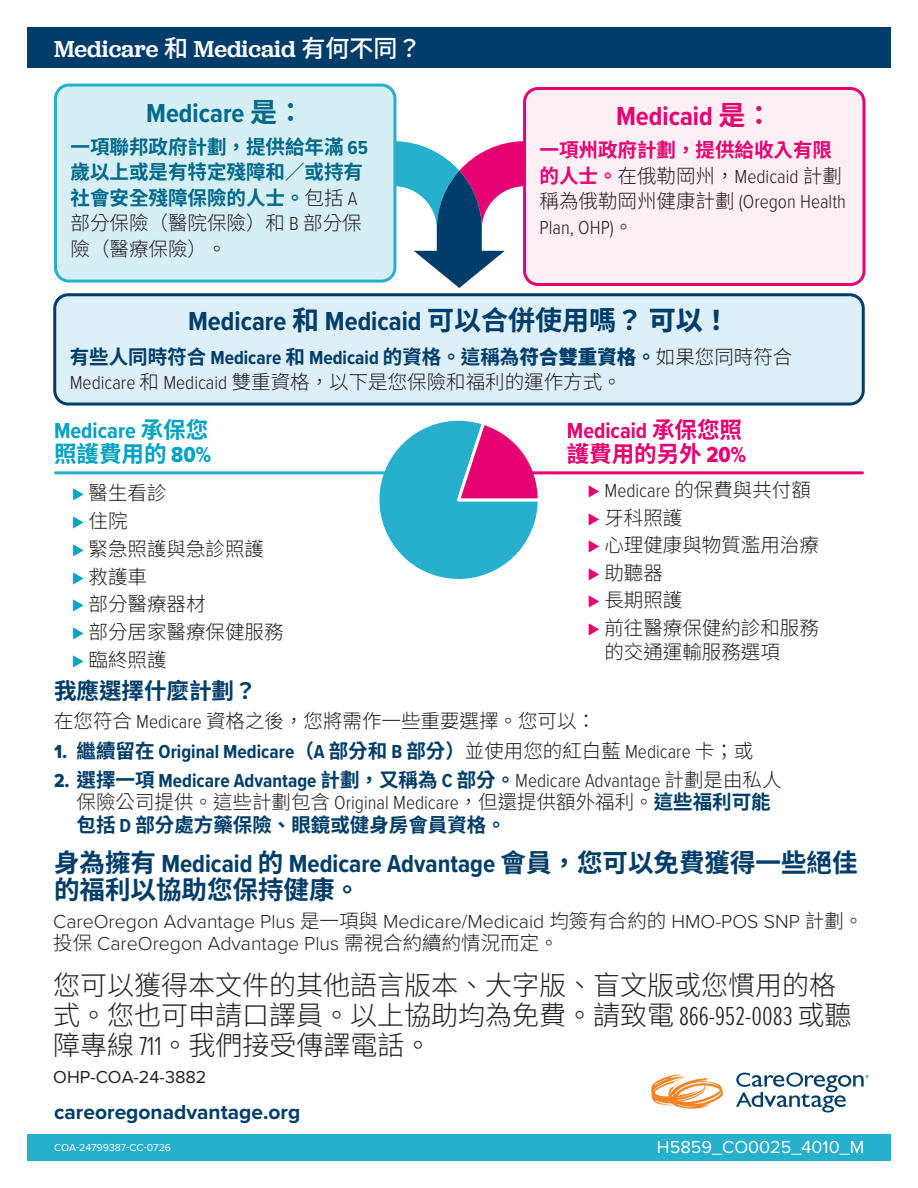
<style>
.page{position:relative;width:918px;height:1188px;background:#fff}
.page>*{position:absolute;margin:0;border:0;box-sizing:border-box;transform-origin:0 0}
.t1{font:300 27px/30px "Noto Sans TC";color:#231f20}
.t2{font:700 27px "Proxima Nova Cond";color:#003d6a}
.t3{font:700 27px "Proxima Nova Cond";color:#00698c}
.t4{font:700 27px "Proxima Nova Cond";color:#e60272}
.t5{font:700 25.5px "Proxima Nova Cond";color:#003d6a}
.t6{font:700 25.5px "Noto Sans TC";color:#003d6a}
.t7{font:500 24px "Jubilat";color:#fff}
.t8{font:700 22.5px "Proxima Nova Cond";color:#e60272}
.t9{font:700 22.5px "Proxima Nova Cond";color:#00a2c5}
.t10{font:700 22.5px "Noto Sans TC";color:#e60272}
.t11{font:700 22.5px "Noto Sans TC";color:#003d6a}
.t12{font:700 22.5px "Noto Sans TC";color:#00a2c5}
.t13{font:700 21px "Proxima Nova";color:#003d6a}
.t14{font:300 19.5px/27.8px "Noto Sans TC";color:#231f20}
.t15{font:700 19.5px "Proxima Nova Cond";color:#003d6a}
.t16{font:300 19.5px/22.5px "Proxima Nova";color:#231f20}
.t17{font:700 19.5px/25.5px "Noto Sans TC";color:#00698c}
.t18{font:700 19.5px/22.5px "Noto Sans TC";color:#003d6a}
.t19{font:300 19.5px/25.5px "Proxima Nova Cond";color:#231f20}
.t20{font:700 19.5px/25.5px "Noto Sans TC";color:#e60272}
.t21{font:18px "Proxima Nova";color:#fff}
.t22{font:18px "Proxima Nova";color:#231f20}
.t23{font:10.5px "Proxima Nova";color:#fff}
.s1{font-family:"Noto Sans TC"}
.s2{font-family:"Proxima Nova Cond"}
.s3{font-weight:300;color:#231f20}
.s4{font-family:"Proxima Nova Cond";font-weight:300;color:#231f20}
.s5{font-family:"Noto Sans TC";font-weight:800}
.s6{font-weight:700;color:#003d6a}
.s7{font-family:"Proxima Nova Cond";font-weight:700;color:#003d6a}
.s8{font-weight:900;color:#003d6a}
.s9{font-family:"Proxima Nova Cond Extrabld";font-weight:400}
.s10{font-family:"Proxima Nova Cond";color:#00a2c5}
.s11{color:#e60272}
.s12{font-family:"Proxima Nova Cond";color:#e60272}
.s13{font-family:"Noto Sans TC";font-weight:300;color:#231f20}
.s14{font-family:"Proxima Nova Ex Cn"}
</style>
<div class="page">
<svg style="left:364px;top:420px;width:178px;height:159px"></svg>
<svg style="left:395px;top:141px;width:128px;height:147px"></svg>
<div style="left:27px;top:1134px;width:864px;height:27px;background:#26b0ce"></div>
<div style="left:27px;top:27px;width:864px;height:41px;background:#003d6a"></div>
<svg style="left:651px;top:1074px;width:72px;height:35px"></svg>
<svg style="left:736px;top:1072px;width:133px;height:41px"></svg>
<div style="left:56px;top:85px;width:339px;height:196px;background:#d6eff5;border-radius:13px"></div>
<div style="left:54px;top:84px;width:342px;height:199px;border:3px solid #26b0ce;border-radius:13px"></div>
<div style="left:55px;top:295px;width:808px;height:109px;background:#ddeff9;border-radius:14px"></div>
<div style="left:53px;top:293px;width:812px;height:113px;border:3px solid #003d6a;border-radius:14px"></div>
<div style="left:525px;top:88px;width:339px;height:197px;background:#fdf0f5;border-radius:13px"></div>
<div style="left:523px;top:87px;width:343px;height:199px;border:3px solid #e60272;border-radius:13px"></div>
<hr style="left:501px;top:471px;width:361px;height:3px;background:#e60272">
<hr style="left:56px;top:471px;width:351px;height:3px;background:#26b0ce">
<p class="t7" style="left:54px;top:33px;width:369px">Medicare <span class="s1">和</span> Medicaid <span class="s1">有何不同？</span></p>
<h1 class="t3" style="left:146px;top:93px;width:160px">Medicare <span class="s1">是：</span></h1>
<p class="t17" style="left:70px;top:134px;width:299px">一項聯邦政府計劃，提供給年滿 <span class="s2">65</span>歲以上或是有特定殘障和／或持有社會安全殘障保險的人士。<span class="s3">包括</span> <span class="s4">A</span><span class="s3">部分保險（醫院保險）和</span> <span class="s4">B</span> <span class="s3">部分保險（醫療保險）。</span></p>
<h1 class="t4" style="left:616px;top:96px;width:158px">Medicaid <span class="s1">是：</span></h1>
<p class="t20" style="left:540px;top:138px;width:304px">一項州政府計劃，提供給收入有限的人士。<span class="s3">在俄勒岡州，</span><span class="s4">Medicaid</span> <span class="s3">計劃</span></p>
<p class="t19" style="left:540px;top:188px;width:308px"><span class="s1">稱為俄勒岡州健康計劃</span> (Oregon Health<br>Plan, OHP)<span class="s1">。</span></p>
<h1 class="t2" style="left:188px;top:301px;width:543px">Medicare <span class="s1">和</span> Medicaid <span class="s1">可以合併使用嗎？</span><span class="s5">可以！</span></h1>
<p class="t14" style="left:70px;top:344px;width:724px;line-height:25.5px"><span class="s6">有些人同時符合</span> <span class="s7">Medicare</span> <span class="s6">和</span> <span class="s7">Medicaid</span> <span class="s6">的資格。這稱為</span><span class="s8">符合雙重資格</span><span class="s6">。</span>如果您同時符合<br><span class="s2">Medicare</span> 和 <span class="s2">Medicaid</span> 雙重資格，以下是您保險和福利的運作方式。</p>
<p class="t9" style="left:54px;top:414px;width:156px">Medicare <span class="s1">承保您</span></p>
<p class="t12" style="left:54px;top:441px;width:159px">照護費用的 <span class="s9">80%</span></p>
<p class="t8" style="left:567px;top:414px;width:177px">Medicaid <span class="s1">承保您照</span></p>
<p class="t10" style="left:567px;top:441px;width:181px">護費用的另外 <span class="s9">20%</span></p>
<p class="t14" style="left:72px;top:480px;width:213px"><span class="s10">⊲</span> 醫生看診<br><span class="s10">⊲</span> 住院<br><span class="s10">⊲</span> 緊急照護與急診照護<br><span class="s10">⊲</span> 救護車<br><span class="s10">⊲</span> 部分醫療器材<br><span class="s10">⊲</span> 部分居家醫療保健服務<span class="s10">⊲</span> 臨終照護</p>
<p class="t19" style="left:588px;top:477px;width:224px"><span class="s11">⊲</span> Medicare <span class="s1">的保費與共付額</span></p>
<p class="t14" style="left:588px;top:504px;width:232px"><span class="s12">⊲</span> 牙科照護<br><span class="s12">⊲</span> 心理健康與物質濫用治療<span class="s12">⊲</span> 助聽器<br><span class="s12">⊲</span> 長期照護<br><span class="s12">⊲</span> 前往醫療保健約診和服務</p>
<p class="t14" style="left:604px;top:638px;width:177px">的交通運輸服務選項</p>
<p class="t11" style="left:54px;top:678px;width:204px">我應選擇什麼計劃？</p>
<p class="t14" style="left:54px;top:708px;width:544px">在您符合 <span class="s2">Medicare</span> 資格之後，您將需作一些重要選擇。您可以：</p>
<p class="t15" style="left:54px;top:737px;width:701px"><span class="s9">1.</span> <span class="s1">繼續留在</span> Original Medicare<span class="s1">（</span>A <span class="s1">部分和</span> B <span class="s1">部分）</span><span class="s13">並使用您的紅白藍</span> <span class="s3">Medicare</span> <span class="s13">卡；或</span></p>
<p class="t15" style="left:54px;top:766px;width:729px"><span class="s9">2.</span> <span class="s1">選擇一項</span> Medicare Advantage <span class="s1">計劃，又稱為</span> C <span class="s1">部分。</span><span class="s3">Medicare Advantage</span> <span class="s13">計劃是由私人</span></p>
<p class="t18" style="left:77px;top:791px;width:696px"><span class="s3">保險公司提供。這些計劃包含</span> <span class="s4">Original Medicare</span><span class="s3">，但還提供額外福利。</span>這些福利可能包括 <span class="s2">D</span> 部分處方藥保險、眼鏡或健身房會員資格。</p>
<h2 class="t5" style="left:54px;top:845px;width:805px"><span class="s1">身為擁有</span> Medicaid <span class="s1">的</span> Medicare Advantage <span class="s1">會員，您可以免費獲得一些絕佳</span></h2>
<h2 class="t6" style="left:54px;top:876px;width:307px">的福利以協助您保持健康。</h2>
<p class="t16" style="left:53px;top:909px;width:812px">CareOregon Advantage Plus <span class="s1">是一項與</span> Medicare/Medicaid <span class="s1">均簽有合約的</span> HMO-POS SNP <span class="s1">計劃。投保</span> CareOregon Advantage Plus <span class="s1">需視合約續約情況而定。</span></p>
<h1 class="t1" style="left:53px;top:971px;width:800px">您可以獲得本文件的其他語言版本、大字版、盲文版或您慣用的格式。您也可申請口譯員。以上協助均為免費。請致電 <span class="s14">866-952-0083</span> 或聽障專線 <span class="s14">711</span>。我們接受傳譯電話。</h1>
<p class="t22" style="left:53px;top:1063px;width:155px">OHP-COA-24-3882</p>
<p class="t13" style="left:54px;top:1096px;width:248px">careoregonadvantage.org</p>
<p class="t23" style="left:54px;top:1140px;width:119px">COA-24799387-CC-0726</p>
<p class="t21" style="left:657px;top:1134px;width:209px">H5859_CO0025_4010_M</p>
<p class="t21" style="left:703px;top:1134px;width:163px">XXXXX_XXXXXX_X</p>
</div>
